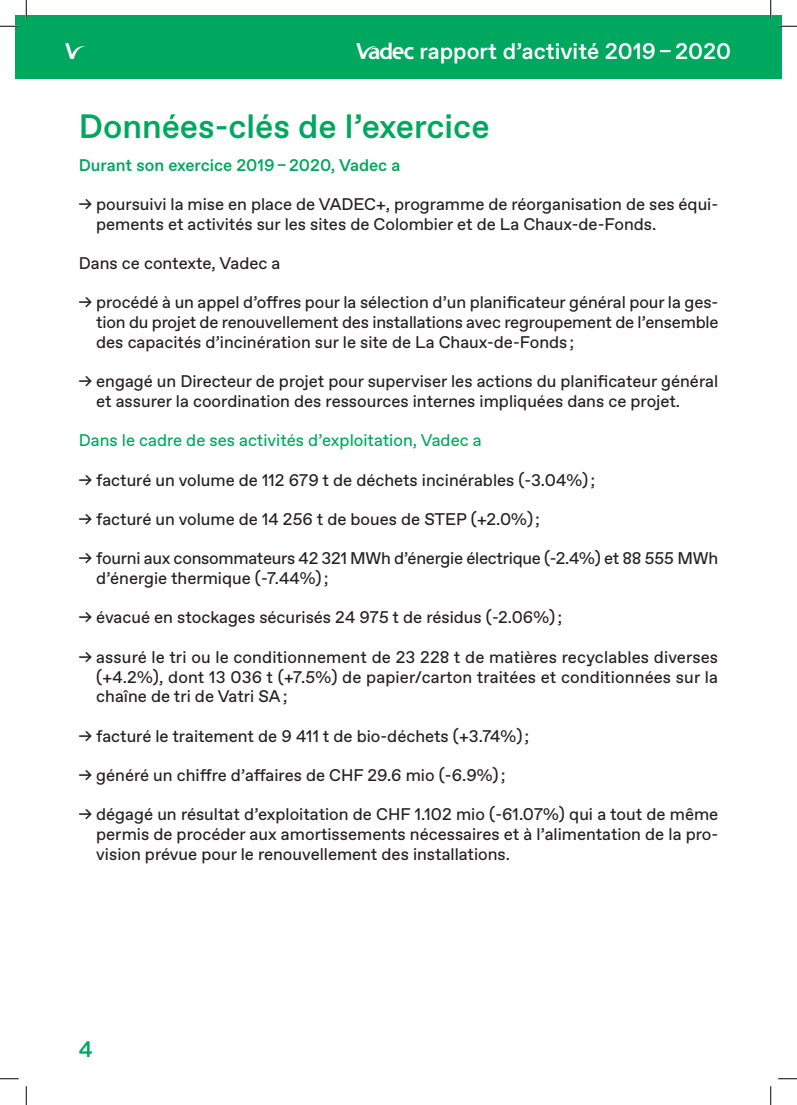
<style>
.page{position:relative;width:797px;height:1105px;background:#fff}
.page>*{position:absolute;margin:0;border:0;box-sizing:border-box;transform-origin:0 0}
.t1{font:500 33.75px "Favorit";color:#00a75f}
.t2{font:500 22.5px "Favorit";color:#fff}
.t3{font:500 22.5px "Favorit";color:#00a75f}
.t4{font:500 22.5px "Vadec";color:#fff}
.t5{font:16.88px/19.8px "Favorit";color:#231f20}
.t6{font:16.88px "Favorit";color:#00a75f}
.t7{font:500 16.88px "Favorit";color:#00a75f}
.s1{font-family:"Vadec"}
</style>
<div class="page">
<div style="left:16px;top:16px;width:754px;height:63px;background:#00a75f"></div>
<div style="left:770px;top:16px;width:11px;height:63px;background:#00a75f"></div>
<svg style="left:0;top:25px;width:19px;height:2px"></svg>
<svg style="left:778px;top:25px;width:19px;height:2px"></svg>
<svg style="left:0;top:1078px;width:19px;height:1px"></svg>
<svg style="left:778px;top:1078px;width:19px;height:1px"></svg>
<svg style="left:25px;top:0;width:2px;height:19px"></svg>
<svg style="left:25px;top:1086px;width:2px;height:19px"></svg>
<svg style="left:770px;top:0;width:1px;height:19px"></svg>
<svg style="left:770px;top:1086px;width:1px;height:19px"></svg>
<h2 class="t4" style="left:66px;top:39px;width:23px">b</h2>
<h2 class="t2" style="left:356px;top:36px;width:376px"><span class="s1">e</span> rapport d’activité 2019 – 2020</h2>
<h1 class="t1" style="left:79px;top:104px;width:412px">Données-clés de l’exercice</h1>
<p class="t7" style="left:79px;top:153px;width:323px">Durant son exercice 2019 – 2020, Vadec a</p>
<p class="t5" style="left:96px;top:194px;width:623px;text-indent:-17px">→ poursuivi la mise en place de VADEC+, programme de réorganisation de ses équi&shy;pements et activités sur les sites de Colombier et de La Chaux-de-Fonds.</p>
<p class="t5" style="left:79px;top:253px;width:203px">Dans ce contexte, Vadec a</p>
<p class="t5" style="left:96px;top:292px;width:623px;text-align:justify;text-indent:-17px">→ procédé à un appel d’offres pour la sélection d’un planificateur général pour la ges&shy;tion du projet de renouvellement des installations avec regroupement de l’ensemble des capacités d’incinération sur le site de La Chaux-de-Fonds ;</p>
<p class="t5" style="left:96px;top:371px;width:623px;text-indent:-17px">→ engagé un Directeur de projet pour superviser les actions du planificateur général et assurer la coordination des ressources internes impliquées dans ce projet.</p>
<p class="t6" style="left:79px;top:429px;width:404px">Dans le cadre de ses activités d’exploitation, Vadec a</p>
<p class="t5" style="left:79px;top:470px;width:518px">→ facturé un volume de 112 679 t de déchets incinérables (-3.04%) ;</p>
<p class="t5" style="left:79px;top:509px;width:462px">→ facturé un volume de 14 256 t de boues de STEP (+2.0%) ;</p>
<p class="t5" style="left:96px;top:548px;width:623px;text-indent:-17px">→ fourni aux consommateurs 42 321 MWh d’énergie électrique (-2.4%) et 88 555 MWh d’énergie thermique (-7.44%) ;</p>
<p class="t5" style="left:79px;top:607px;width:485px">→ évacué en stockages sécurisés 24 975 t de résidus (-2.06%) ;</p>
<p class="t5" style="left:96px;top:647px;width:623px;text-align:justify;text-indent:-17px">→ assuré le tri ou le conditionnement de 23 228 t de matières recyclables diverses (+4.2%), dont 13 036 t (+7.5%) de papier/carton traitées et conditionnées sur la chaîne de tri de Vatri SA ;</p>
<p class="t5" style="left:79px;top:725px;width:452px">→ facturé le traitement de 9 411 t de bio-déchets (+3.74%) ;</p>
<p class="t5" style="left:79px;top:765px;width:428px">→ généré un chiffre d’affaires de CHF 29.6 mio (-6.9%) ;</p>
<p class="t5" style="left:96px;top:804px;width:623px;text-align:justify;text-indent:-17px">→ dégagé un résultat d’exploitation de CHF 1.102 mio (-61.07%) qui a tout de même permis de procéder aux amortissements nécessaires et à l’alimentation de la pro&shy;vision prévue pour le renouvellement des installations.</p>
<h2 class="t3" style="left:79px;top:1034px;width:16px">4</h2>
</div>
